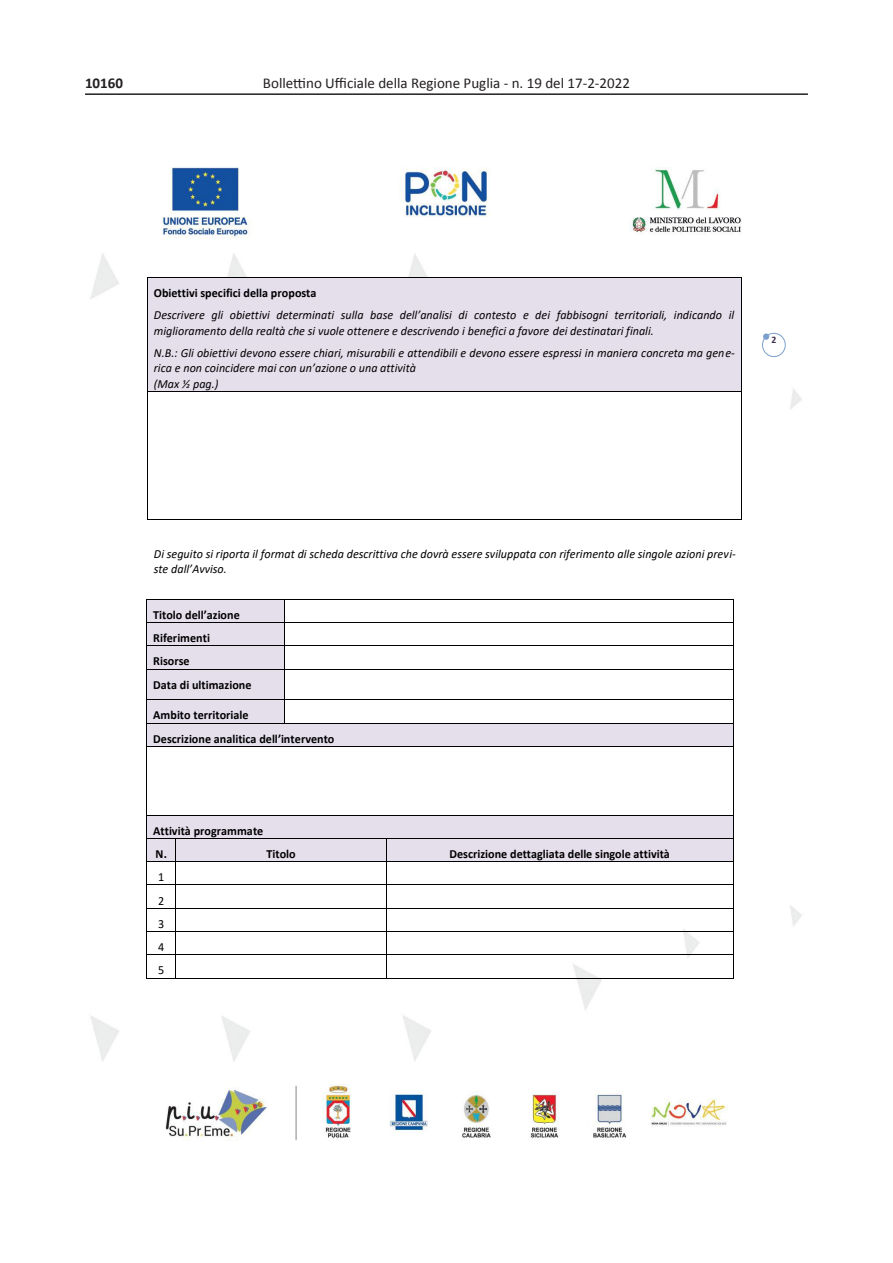
<style>
.page{position:relative;width:893px;height:1263px;background:#fff}
.page>*{position:absolute;margin:0;border:0;box-sizing:border-box;transform-origin:0 0}
.t1{font:15px "Calibri";color:#231f20}
.t2{font:700 15px "Calibri";color:#231f20}
.t3{font:italic 12.45px/15.3px "Calibri";color:#000}
.t4{font:700 12.45px/23.2px "Calibri";color:#000}
.t5{font:12.45px/23.2px "Calibri";color:#000;text-align:justify}
.t6{font:700 10.05px "Calibri";color:#3f3151}
.s1{font-weight:700;font-style:normal}
</style>
<div class="page">
<hr style="left:85px;top:93px;width:723px;height:2px;background:#231f20">
<img style="left:90px;top:167px;width:712px;height:974px">
<div style="left:762px;top:333px;width:23px;height:24px;border:1px solid #7ba0cd;border-radius:50%"></div>
<div style="left:763px;top:333px;width:6px;height:7px;background:#7ba0cd;border-radius:50%"></div>
<div style="left:148px;top:278px;width:6px;height:113px;background:#e5dfec"></div>
<div style="left:735px;top:278px;width:6px;height:113px;background:#e5dfec"></div>
<div style="left:154px;top:278px;width:581px;height:22px;background:#e5dfec"></div>
<div style="left:154px;top:300px;width:581px;height:23px;background:#e5dfec"></div>
<div style="left:154px;top:323px;width:581px;height:15px;background:#e5dfec"></div>
<div style="left:154px;top:338px;width:581px;height:23px;background:#e5dfec"></div>
<div style="left:154px;top:361px;width:581px;height:15px;background:#e5dfec"></div>
<div style="left:154px;top:376px;width:581px;height:15px;background:#e5dfec"></div>
<hr style="left:148px;top:277px;width:593px;height:1px;background:#000">
<hr style="left:147px;top:277px;width:1px;height:114px;background:#000">
<hr style="left:741px;top:277px;width:1px;height:114px;background:#000">
<hr style="left:148px;top:391px;width:593px;height:1px;background:#000">
<hr style="left:147px;top:392px;width:1px;height:127px;background:#000">
<hr style="left:148px;top:519px;width:593px;height:1px;background:#000">
<hr style="left:741px;top:392px;width:1px;height:127px;background:#000">
<div style="left:147px;top:599px;width:6px;height:23px;background:#e5dfec"></div>
<div style="left:278px;top:599px;width:6px;height:23px;background:#e5dfec"></div>
<div style="left:153px;top:599px;width:125px;height:23px;background:#e5dfec"></div>
<hr style="left:147px;top:599px;width:137px;height:1px;background:#000">
<hr style="left:285px;top:599px;width:448px;height:1px;background:#000">
<div style="left:147px;top:623px;width:6px;height:22px;background:#e5dfec"></div>
<div style="left:278px;top:623px;width:6px;height:22px;background:#e5dfec"></div>
<div style="left:153px;top:623px;width:125px;height:22px;background:#e5dfec"></div>
<hr style="left:147px;top:622px;width:137px;height:1px;background:#000">
<hr style="left:285px;top:622px;width:448px;height:1px;background:#000">
<div style="left:147px;top:646px;width:6px;height:23px;background:#e5dfec"></div>
<div style="left:278px;top:646px;width:6px;height:23px;background:#e5dfec"></div>
<div style="left:153px;top:646px;width:125px;height:23px;background:#e5dfec"></div>
<hr style="left:147px;top:645px;width:137px;height:1px;background:#000">
<hr style="left:285px;top:645px;width:448px;height:1px;background:#000">
<div style="left:147px;top:669px;width:6px;height:23px;background:#e5dfec"></div>
<div style="left:278px;top:669px;width:6px;height:23px;background:#e5dfec"></div>
<div style="left:147px;top:692px;width:137px;height:7px;background:#e5dfec"></div>
<div style="left:153px;top:669px;width:125px;height:23px;background:#e5dfec"></div>
<svg style="left:146px;top:599px;width:1px;height:70px"></svg>
<hr style="left:147px;top:669px;width:137px;height:1px;background:#000">
<svg style="left:284px;top:599px;width:1px;height:70px"></svg>
<hr style="left:285px;top:669px;width:448px;height:1px;background:#000">
<svg style="left:733px;top:599px;width:1px;height:70px"></svg>
<hr style="left:146px;top:669px;width:1px;height:30px;background:#000">
<hr style="left:284px;top:669px;width:1px;height:30px;background:#000">
<hr style="left:733px;top:669px;width:1px;height:30px;background:#000">
<div style="left:147px;top:700px;width:6px;height:23px;background:#e5dfec"></div>
<div style="left:278px;top:700px;width:6px;height:23px;background:#e5dfec"></div>
<div style="left:153px;top:700px;width:125px;height:23px;background:#e5dfec"></div>
<hr style="left:147px;top:699px;width:137px;height:1px;background:#000">
<hr style="left:285px;top:699px;width:448px;height:1px;background:#000">
<div style="left:147px;top:723px;width:6px;height:23px;background:#e5dfec"></div>
<div style="left:726px;top:723px;width:7px;height:23px;background:#e5dfec"></div>
<div style="left:153px;top:723px;width:573px;height:23px;background:#e5dfec"></div>
<hr style="left:147px;top:723px;width:137px;height:1px;background:#000">
<svg style="left:284px;top:699px;width:1px;height:25px"></svg>
<hr style="left:285px;top:723px;width:448px;height:1px;background:#000">
<svg style="left:146px;top:699px;width:1px;height:48px"></svg>
<hr style="left:147px;top:746px;width:586px;height:1px;background:#000">
<svg style="left:733px;top:699px;width:1px;height:48px"></svg>
<hr style="left:146px;top:747px;width:1px;height:68px;background:#000">
<hr style="left:733px;top:747px;width:1px;height:68px;background:#000">
<div style="left:726px;top:815px;width:7px;height:23px;background:#e5dfec"></div>
<div style="left:153px;top:815px;width:573px;height:23px;background:#e5dfec"></div>
<hr style="left:147px;top:815px;width:586px;height:1px;background:#000">
<div style="left:176px;top:839px;width:6px;height:22px;background:#e5dfec"></div>
<div style="left:380px;top:839px;width:7px;height:22px;background:#e5dfec"></div>
<div style="left:182px;top:839px;width:198px;height:22px;background:#e5dfec"></div>
<div style="left:387px;top:839px;width:6px;height:22px;background:#e5dfec"></div>
<div style="left:726px;top:839px;width:7px;height:22px;background:#e5dfec"></div>
<div style="left:393px;top:839px;width:333px;height:22px;background:#e5dfec"></div>
<hr style="left:176px;top:838px;width:210px;height:1px;background:#000">
<hr style="left:387px;top:838px;width:346px;height:1px;background:#000">
<hr style="left:176px;top:861px;width:210px;height:1px;background:#000">
<hr style="left:387px;top:861px;width:346px;height:1px;background:#000">
<hr style="left:176px;top:884px;width:210px;height:1px;background:#000">
<hr style="left:387px;top:884px;width:346px;height:1px;background:#000">
<hr style="left:176px;top:908px;width:210px;height:1px;background:#000">
<hr style="left:387px;top:908px;width:346px;height:1px;background:#000">
<hr style="left:176px;top:931px;width:210px;height:1px;background:#000">
<hr style="left:387px;top:931px;width:346px;height:1px;background:#000">
<hr style="left:176px;top:954px;width:210px;height:1px;background:#000">
<hr style="left:387px;top:954px;width:346px;height:1px;background:#000">
<svg style="left:146px;top:815px;width:31px;height:164px"></svg>
<hr style="left:176px;top:978px;width:210px;height:1px;background:#000">
<svg style="left:386px;top:838px;width:1px;height:141px"></svg>
<hr style="left:387px;top:978px;width:346px;height:1px;background:#000">
<svg style="left:733px;top:815px;width:1px;height:164px"></svg>
<p class="t2" style="left:85px;top:72px;width:40px">10160</p>
<p class="t1" style="left:263px;top:74px;width:369px">Bollettino Ufficiale della Regione Puglia - n. 19 del 17-2-2022</p>
<p class="t3" style="left:154px;top:281px;width:582px;line-height:22.5px"><span class="s1">Obiettivi specifici della proposta<br></span>Descrivere gli obiettivi determinati sulla base dell’analisi di contesto e dei fabbisogni territoriali, indicando il</p>
<p class="t3" style="left:154px;top:319px;width:583px;line-height:22.6px">miglioramento della realtà che si vuole ottenere e descrivendo i benefici a favore dei destinatari finali.<br>N.B.: Gli obiettivi devono essere chiari, misurabili e attendibili e devono essere espressi in maniera concreta ma gene-</p>
<p class="t3" style="left:154px;top:360px;width:264px">rica e non coincidere mai con un’azione o una attività (Max ½ pag.)</p>
<p class="t6" style="left:771px;top:333px;width:6px">2</p>
<p class="t3" style="left:154px;top:545px;width:583px">Di seguito si riporta il format di scheda descrittiva che dovrà essere sviluppata con riferimento alle singole azioni previ&shy;ste dall’Avviso.</p>
<p class="t4" style="left:153px;top:603px;width:100px">Titolo dell’azione<br>Riferimenti<br>Risorse<br>Data di ultimazione</p>
<p class="t4" style="left:153px;top:703px;width:183px">Ambito territoriale<br>Descrizione analitica dell’intervento</p>
<p class="t4" style="left:153px;top:819px;width:112px">Attività programmate<br>N.</p>
<p class="t4" style="left:267px;top:842px;width:31px">Titolo</p>
<p class="t4" style="left:449px;top:842px;width:222px">Descrizione dettagliata delle singole attività</p>
<p class="t5" style="left:158px;top:865px;width:8px">1<br>2<br>3<br>4<br>5</p>
</div>
